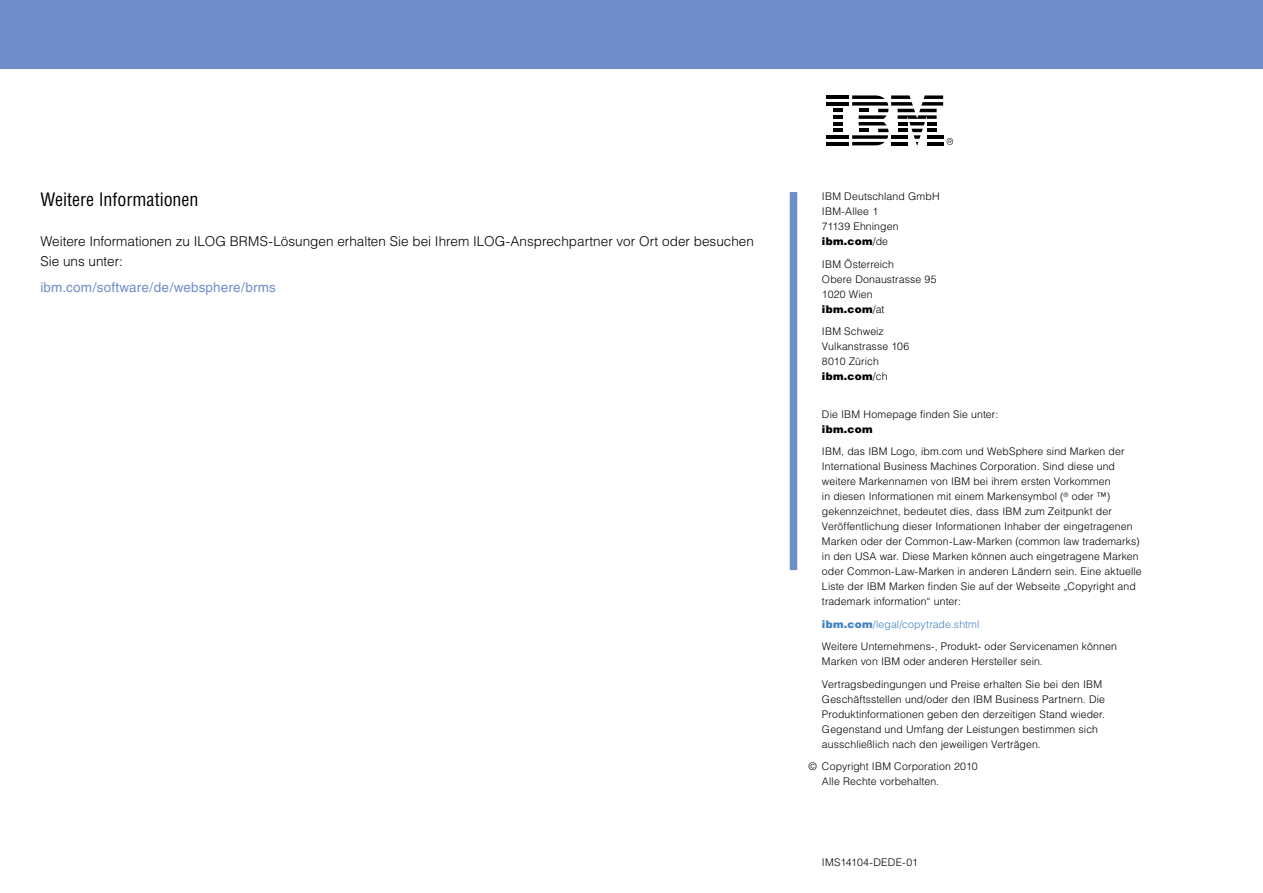
<style>
.page{position:relative;width:1263px;height:893px;background:#fff}
.page>*{position:absolute;margin:0;border:0;box-sizing:border-box;transform-origin:0 0}
.t1{font:condensed 18px "Helvetica";color:#000}
.t2{font:300 13.5px/19.5px "Helvetica";color:#000}
.t3{font:13.5px "Helvetica";letter-spacing:.01em;color:#6f8dc8}
.t4{font:300 10.5px/15px "Helvetica";letter-spacing:.01em;color:#000}
.t5{font:900 10.5px "Helvetica";letter-spacing:.025em;color:#000}
.s1{font-weight:900}
.s2{font-weight:900;color:#4281c3}
.s3{color:#4281c3}
</style>
<div class="page">
<div style="left:0;top:0;width:1263px;height:68px;background:#6f8dc8"></div>
<div style="left:790px;top:192px;width:7px;height:378px;background:#6f8dc8"></div>
<hr style="left:826px;top:95px;width:23px;height:4px;background:#000">
<hr style="left:826px;top:102px;width:23px;height:4px;background:#000">
<svg style="left:833px;top:109px;width:9px;height:23px"></svg>
<hr style="left:826px;top:135px;width:23px;height:4px;background:#000">
<hr style="left:826px;top:142px;width:23px;height:3px;background:#000">
<svg style="left:852px;top:95px;width:101px;height:50px"></svg>
<h1 class="t1" style="left:40px;top:189px;width:160px">Weitere Informationen</h1>
<p class="t2" style="left:40px;top:231px;width:715px">Weitere Informationen zu ILOG BRMS-Lösungen erhalten Sie bei Ihrem ILOG-Ansprechpartner vor Ort oder besuchen<br>Sie uns unter:</p>
<p class="t3" style="left:40px;top:279px;width:237px">ibm.com/software/de/websphere/brms</p>
<p class="t4" style="left:822px;top:189px;width:119px">IBM Deutschland GmbH<br>IBM-Allee 1<br>71139 Ehningen <span class="s1">ibm.com</span>/de</p>
<p class="t4" style="left:822px;top:256px;width:116px">IBM Österreich<br>Obere Donaustrasse 95<br>1020 Wien <span class="s1">ibm.com</span>/at</p>
<p class="t4" style="left:822px;top:324px;width:89px">IBM Schweiz<br>Vulkanstrasse 106<br>8010 Zürich <span class="s1">ibm.com</span>/ch</p>
<p class="t4" style="left:822px;top:406px;width:178px">Die IBM Homepage finden Sie unter:</p>
<p class="t5" style="left:822px;top:422px;width:52px">ibm.com</p>
<p class="t4" style="left:822px;top:444px;width:321px">IBM, das IBM Logo, ibm.com und WebSphere sind Marken der International Business Machines Corporation. Sind diese und weitere Markennamen von IBM bei ihrem ersten Vorkommen<br>in diesen Informationen mit einem Markensymbol (<sup>®</sup> oder ™) gekennzeichnet, bedeutet dies, dass IBM zum Zeitpunkt der Veröffentlichung dieser Informationen Inhaber der eingetragenen Marken oder der Common-Law-Marken (common law trademarks) in den USA war. Diese Marken können auch eingetragene Marken oder Common-Law-Marken in anderen Ländern sein. Eine aktuelle Liste der IBM Marken finden Sie auf der Webseite „Copyright and trademark information“ unter:</p>
<p class="t4" style="left:822px;top:613px;width:296px;line-height:22.5px"><span class="s2">ibm.com</span><span class="s3">/legal/copytrade.shtml<br></span>Weitere Unternehmens-, Produkt- oder Servicenamen können</p>
<p class="t4" style="left:822px;top:650px;width:282px;line-height:22.5px">Marken von IBM oder anderen Hersteller sein.<br>Vertragsbedingungen und Preise erhalten Sie bei den IBM</p>
<p class="t4" style="left:822px;top:691px;width:285px">Geschäftsstellen und/oder den IBM Business Partnern. Die Produktinformationen geben den derzeitigen Stand wieder.<br>Gegenstand und Umfang der Leistungen bestimmen sich ausschließlich nach den jeweiligen Verträgen.</p>
<p class="t4" style="left:822px;top:759px;width:157px;text-indent:-14px">© Copyright IBM Corporation 2010<br>Alle Rechte vorbehalten.</p>
<p class="t4" style="left:822px;top:854px;width:97px">IMS14104-DEDE-01</p>
</div>
